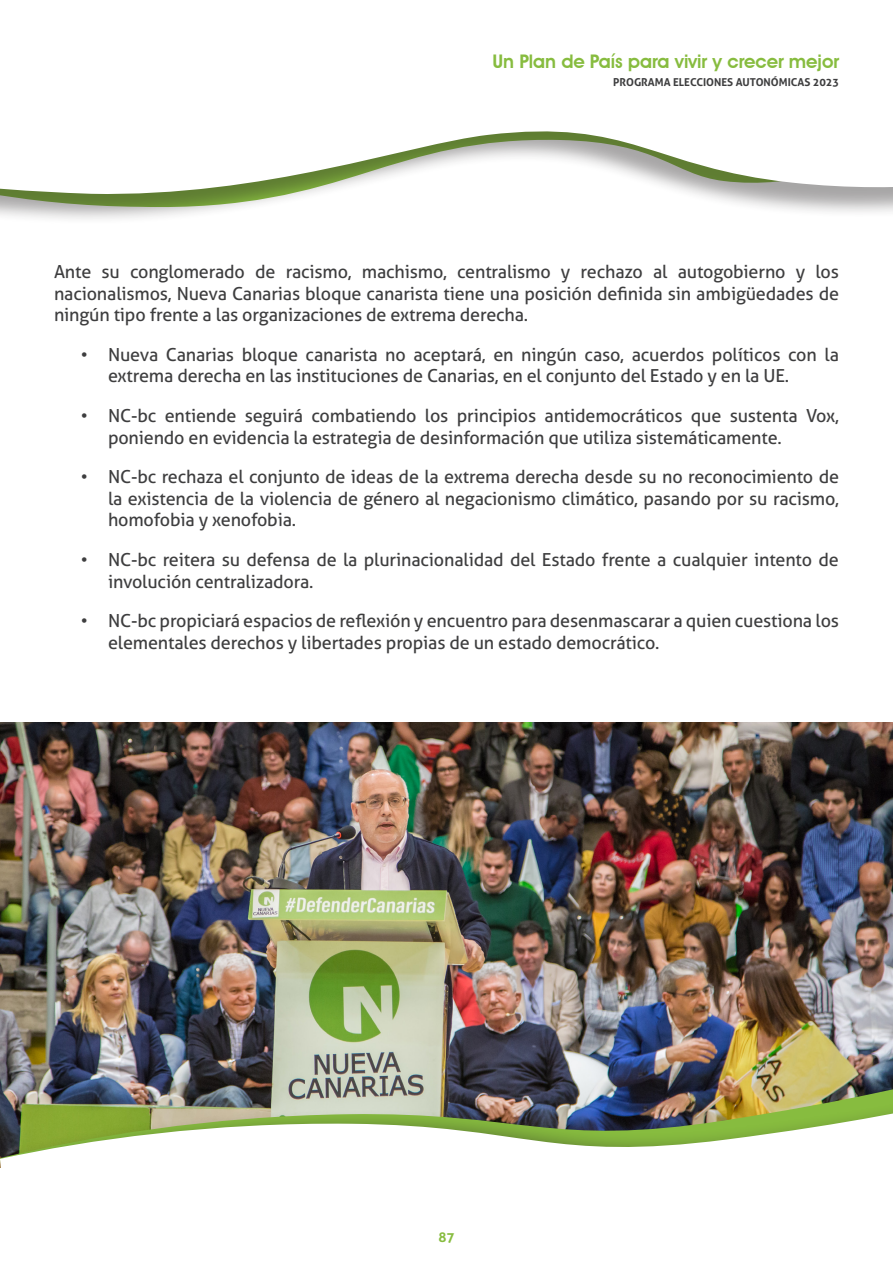
<style>
.page{position:relative;width:893px;height:1263px;background:#fff}
.page>*{position:absolute;margin:0;border:0;box-sizing:border-box;transform-origin:0 0}
.t1{font:600 18.75px "Avant Garde IT Cby BT";letter-spacing:-.005em;color:#87bc3f}
.t2{font:18px/21.6px "Aller";letter-spacing:-.01em;color:#3e3e3f}
.t3{font:700 13.5px "Aller";color:#87bc3f}
.t4{font:700 10.95px "Aller";color:#3e3e3f}
.s1{font-family:"Arial"}
</style>
<div class="page">
<div style="left:0;top:0;width:893px;height:226px;background:#231f20;opacity:.4"></div>
<svg style="left:0;top:0;width:893px;height:197px"></svg>
<img style="left:0;top:723px;width:893px;height:248px">
<img style="left:0;top:971px;width:893px;height:58px">
<div style="left:8px;top:1019px;width:885px;height:244px;background:#231f20;opacity:.51"></div>
<img style="left:0;top:1029px;width:893px;height:234px">
<p class="t1" style="left:492px;top:50px;width:348px">Un Plan de País para vivir y crecer mejor</p>
<p class="t4" style="left:613px;top:76px;width:227px">PROGRAMA ELECCIONES AUTONÓMICAS 2023</p>
<p class="t2" style="left:54px;top:261px;width:786px;text-align:justify">Ante su conglomerado de racismo, machismo, centralismo y rechazo al autogobierno y los nacionalismos, Nueva Canarias bloque canarista tiene una posición definida sin ambigüedades de ningún tipo frente a las organizaciones de extrema derecha.</p>
<p class="t2" style="left:108px;top:344px;width:732px;text-indent:-27px"><span class="s1">•</span> Nueva Canarias bloque canarista no aceptará, en ningún caso, acuerdos políticos con la extrema derecha en las instituciones de Canarias, en el conjunto del Estado y en la UE.</p>
<p class="t2" style="left:108px;top:405px;width:732px;text-indent:-27px"><span class="s1">•</span> NC-bc entiende seguirá combatiendo los principios antidemocráticos que sustenta Vox, poniendo en evidencia la estrategia de desinformación que utiliza sistemáticamente.</p>
<p class="t2" style="left:108px;top:466px;width:733px;text-align:justify;text-indent:-27px"><span class="s1">•</span> NC-bc rechaza el conjunto de ideas de la extrema derecha desde su no reconocimiento de la existencia de la violencia de género al negacionismo climático, pasando por su racismo, homofobia y xenofobia.</p>
<p class="t2" style="left:108px;top:549px;width:732px;text-indent:-27px"><span class="s1">•</span> NC-bc reitera su defensa de la plurinacionalidad del Estado frente a cualquier intento de involución centralizadora.</p>
<p class="t2" style="left:108px;top:610px;width:732px;text-indent:-27px"><span class="s1">•</span> NC-bc propiciará espacios de reflexión y encuentro para desenmascarar a quien cuestiona los elementales derechos y libertades propias de un estado democrático.</p>
<p class="t3" style="left:438px;top:1229px;width:18px">87</p>
</div>
